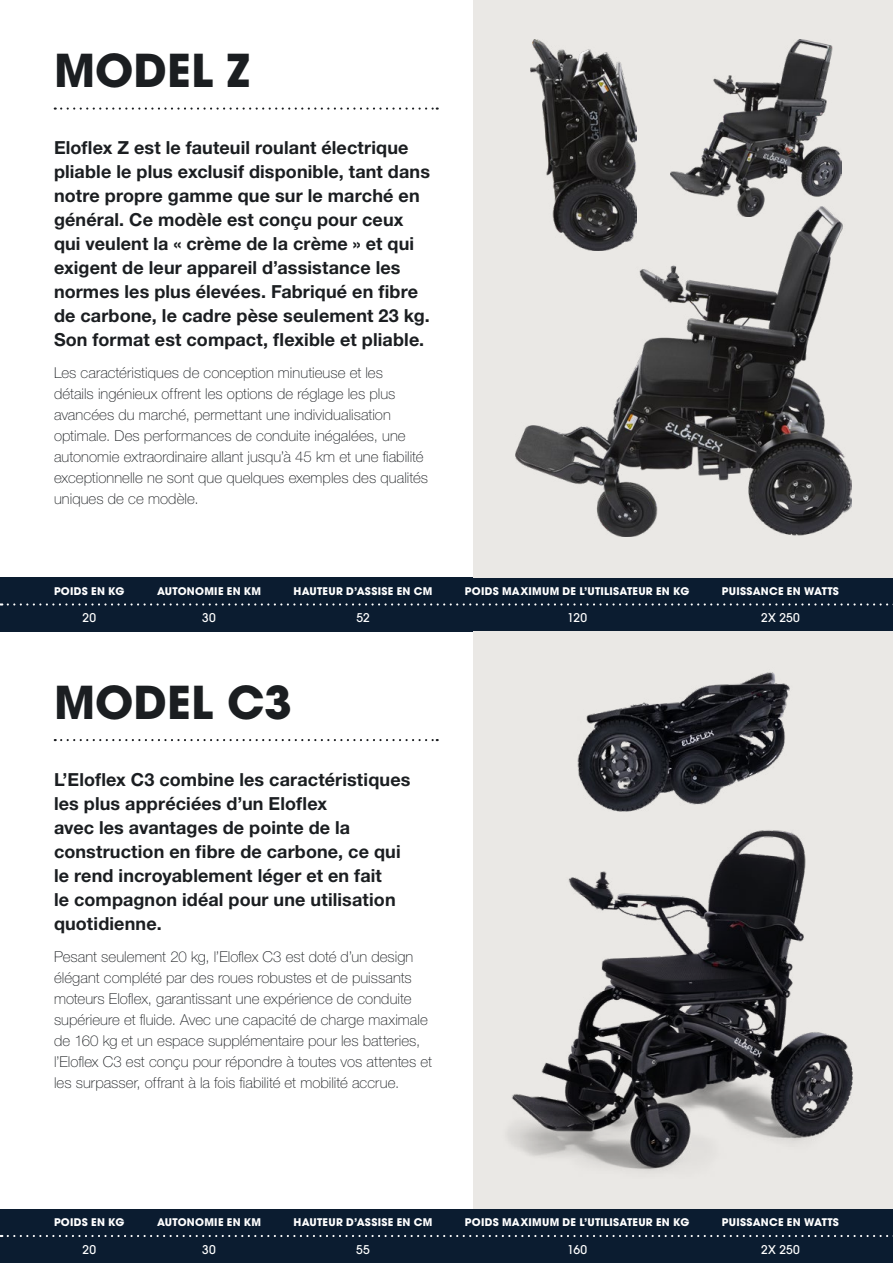
<style>
.page{position:relative;width:893px;height:1263px;background:#fff}
.page>*{position:absolute;margin:0;border:0;box-sizing:border-box;transform-origin:0 0}
.t1{font:700 45px "ITC Avant Garde Pro";color:#1b1e21}
.t2{font:700 18px/24px "Helvetica Neue LT Pro";letter-spacing:.005em;color:#1b1e21}
.t3{font:100 15px/21px "Helvetica Neue LT Pro";letter-spacing:.005em;color:#1b1e21}
.t4{font:500 12px "ITC Avant Garde Pro";letter-spacing:.02em;color:#fff}
.t5{font:700 10.5px "ITC Avant Garde Pro";letter-spacing:.025em;color:#fff}
</style>
<div class="page">
<div style="left:0;top:577px;width:893px;height:54px;background:#0b1c30"></div>
<div style="left:0;top:1209px;width:893px;height:54px;background:#0b1c30"></div>
<div style="left:473px;top:0;width:420px;height:577px;background:#eae8e5"></div>
<div style="left:473px;top:631px;width:420px;height:578px;background:#eae8e5"></div>
<img style="left:508px;top:830px;width:345px;height:341px">
<img style="left:515px;top:206px;width:336px;height:330px">
<img style="left:670px;top:40px;width:172px;height:176px">
<img style="left:530px;top:40px;width:106px;height:210px">
<img style="left:577px;top:672px;width:213px;height:140px">
<svg style="left:55px;top:107px;width:383px;height:3px"></svg>
<svg style="left:55px;top:739px;width:383px;height:2px"></svg>
<svg style="left:8px;top:603px;width:885px;height:2px"></svg>
<svg style="left:8px;top:1235px;width:885px;height:2px"></svg>
<h1 class="t1" style="left:54px;top:41px;width:197px">MODEL Z</h1>
<p class="t2" style="left:54px;top:135px;width:378px">Eloflex Z est le fauteuil roulant électrique pliable le plus exclusif disponible, tant dans notre propre gamme que sur le marché en général. Ce modèle est conçu pour ceux qui veulent la « crème de la crème » et qui exigent de leur appareil d’assistance les normes les plus élevées. Fabriqué en fibre de carbone, le cadre pèse seulement 23 kg.<br>Son format est compact, flexible et pliable.</p>
<p class="t3" style="left:54px;top:362px;width:376px">Les caractéristiques de conception minutieuse et les<br>détails ingénieux offrent les options de réglage les plus avancées du marché, permettant une individualisation optimale. Des performances de conduite inégalées, une autonomie extraordinaire allant jusqu’à 45 km et une fiabilité exceptionnelle ne sont que quelques exemples des qualités uniques de ce modèle.</p>
<p class="t5" style="left:54px;top:584px;width:72px">POIDS EN KG</p>
<p class="t5" style="left:157px;top:584px;width:106px">AUTONOMIE EN KM</p>
<p class="t5" style="left:294px;top:584px;width:140px">HAUTEUR D’ASSISE EN CM</p>
<p class="t5" style="left:465px;top:584px;width:226px">POIDS MAXIMUM DE L’UTILISATEUR EN KG</p>
<p class="t5" style="left:722px;top:584px;width:119px">PUISSANCE EN WATTS</p>
<p class="t4" style="left:82px;top:610px;width:15px">20</p>
<p class="t4" style="left:356px;top:610px;width:15px">52</p>
<p class="t4" style="left:567px;top:610px;width:21px">120</p>
<p class="t4" style="left:202px;top:610px;width:15px">30</p>
<h1 class="t1" style="left:54px;top:672px;width:239px">MODEL C3</h1>
<p class="t2" style="left:54px;top:767px;width:358px">L’Eloflex C3 combine les caractéristiques les plus appréciées d’un Eloflex<br>avec les avantages de pointe de la construction en fibre de carbone, ce qui le rend incroyablement léger et en fait<br>le compagnon idéal pour une utilisation quotidienne.</p>
<p class="t3" style="left:54px;top:946px;width:379px">Pesant seulement 20 kg, l’Eloflex C3 est doté d’un design élégant complété par des roues robustes et de puissants moteurs Eloflex, garantissant une expérience de conduite supérieure et fluide. Avec une capacité de charge maximale de 160 kg et un espace supplémentaire pour les batteries, l’Eloflex C3 est conçu pour répondre à toutes vos attentes et les surpasser, offrant à la fois fiabilité et mobilité accrue.</p>
<p class="t4" style="left:761px;top:610px;width:40px">2X 250</p>
<p class="t5" style="left:54px;top:1215px;width:72px">POIDS EN KG</p>
<p class="t5" style="left:157px;top:1215px;width:106px">AUTONOMIE EN KM</p>
<p class="t5" style="left:294px;top:1215px;width:140px">HAUTEUR D’ASSISE EN CM</p>
<p class="t5" style="left:465px;top:1215px;width:226px">POIDS MAXIMUM DE L’UTILISATEUR EN KG</p>
<p class="t5" style="left:722px;top:1215px;width:119px">PUISSANCE EN WATTS</p>
<p class="t4" style="left:82px;top:1242px;width:15px">20</p>
<p class="t4" style="left:356px;top:1242px;width:15px">55</p>
<p class="t4" style="left:567px;top:1242px;width:21px">160</p>
<p class="t4" style="left:202px;top:1242px;width:15px">30</p>
<p class="t4" style="left:761px;top:1242px;width:40px">2X 250</p>
</div>
